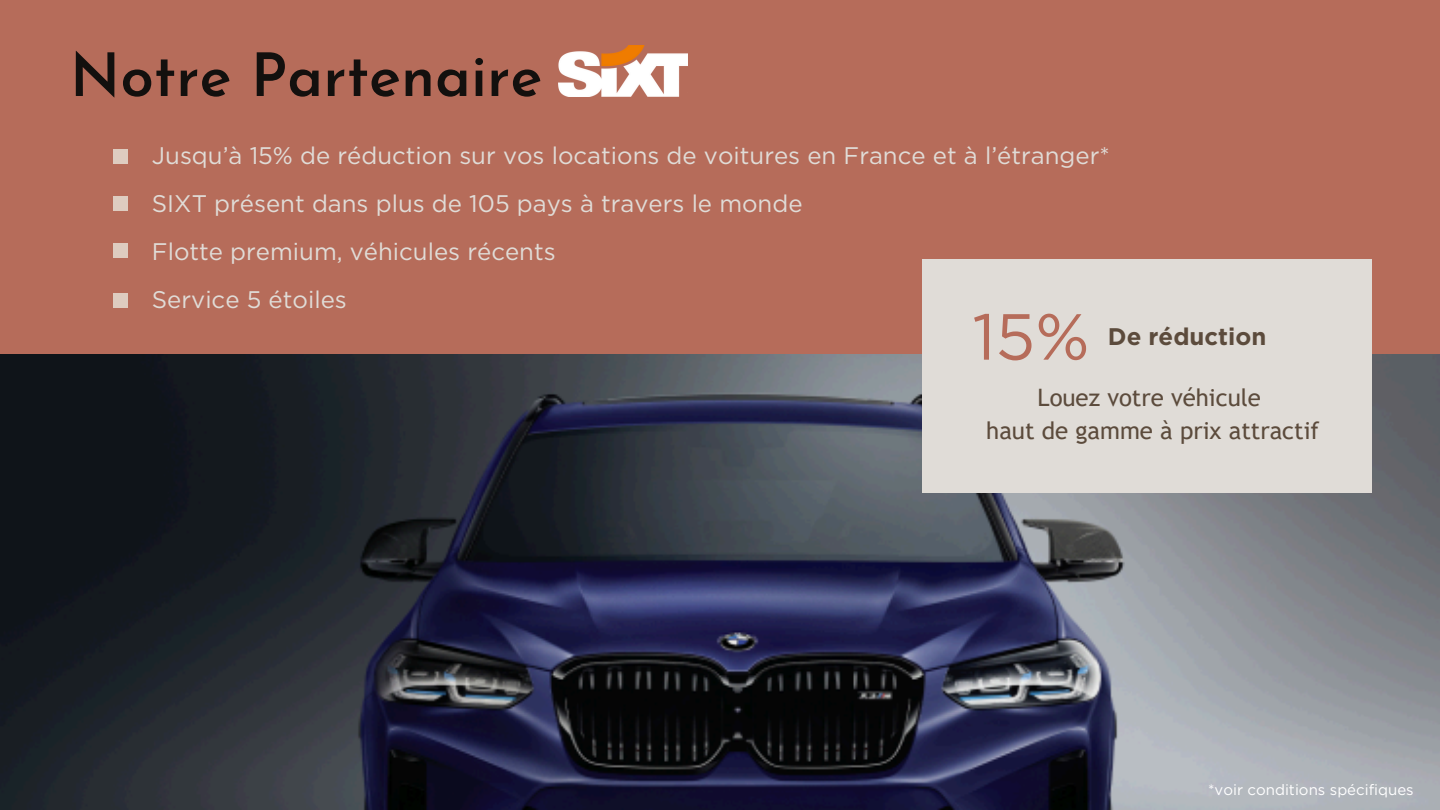
<style>
.page{position:relative;width:1440px;height:810px;background:#b66c5a}
.page>*{position:absolute;margin:0;border:0;box-sizing:border-box;transform-origin:0 0}
.t1{font:65px "Gotham";color:#b66c5a}
.t2{font:600 60px "Josefin Sans";color:#13100e}
.t3{font:24px/48px "Gotham";color:#e0dcd7}
.t4{font:24px/33px "Trebuchet MS";color:#5c4b3c;text-align:center}
.t5{font:700 24px "Gotham";color:#5c4b3c}
.t6{font:15px "Gotham";color:#fff}
</style>
<div class="page">
<img style="left:0;top:355px;width:1440px;height:455px">
<div style="left:922px;top:259px;width:449px;height:234px;background:#e0dcd7"></div>
<img style="left:558px;top:45px;width:129px;height:52px">
<div style="left:113px;top:149px;width:15px;height:15px;background:#deccc0"></div>
<div style="left:113px;top:196px;width:15px;height:15px;background:#deccc0"></div>
<div style="left:113px;top:243px;width:15px;height:15px;background:#deccc0"></div>
<div style="left:113px;top:293px;width:15px;height:15px;background:#deccc0"></div>
<p class="t2" style="left:70px;top:51px;width:474px">Notre Partenaire</p>
<p class="t3" style="left:152px;top:132px;width:959px">Jusqu’à 15% de réduction sur vos locations de voitures en France et à l’étranger*<br>SIXT présent dans plus de 105 pays à travers le monde<br>Flotte premium, véhicules récents</p>
<h3 class="t3" style="left:152px;top:276px;width:196px">Service 5 étoiles</h3>
<p class="t1" style="left:972px;top:297px;width:119px">15%</p>
<h4 class="t5" style="left:1108px;top:322px;width:160px">De réduction</h4>
<p class="t4" style="left:986px;top:380px;width:335px">Louez votre véhicule<br>haut de gamme à prix attractif</p>
<h4 class="t6" style="left:1208px;top:781px;width:207px">*voir conditions spécifiques</h4>
</div>
